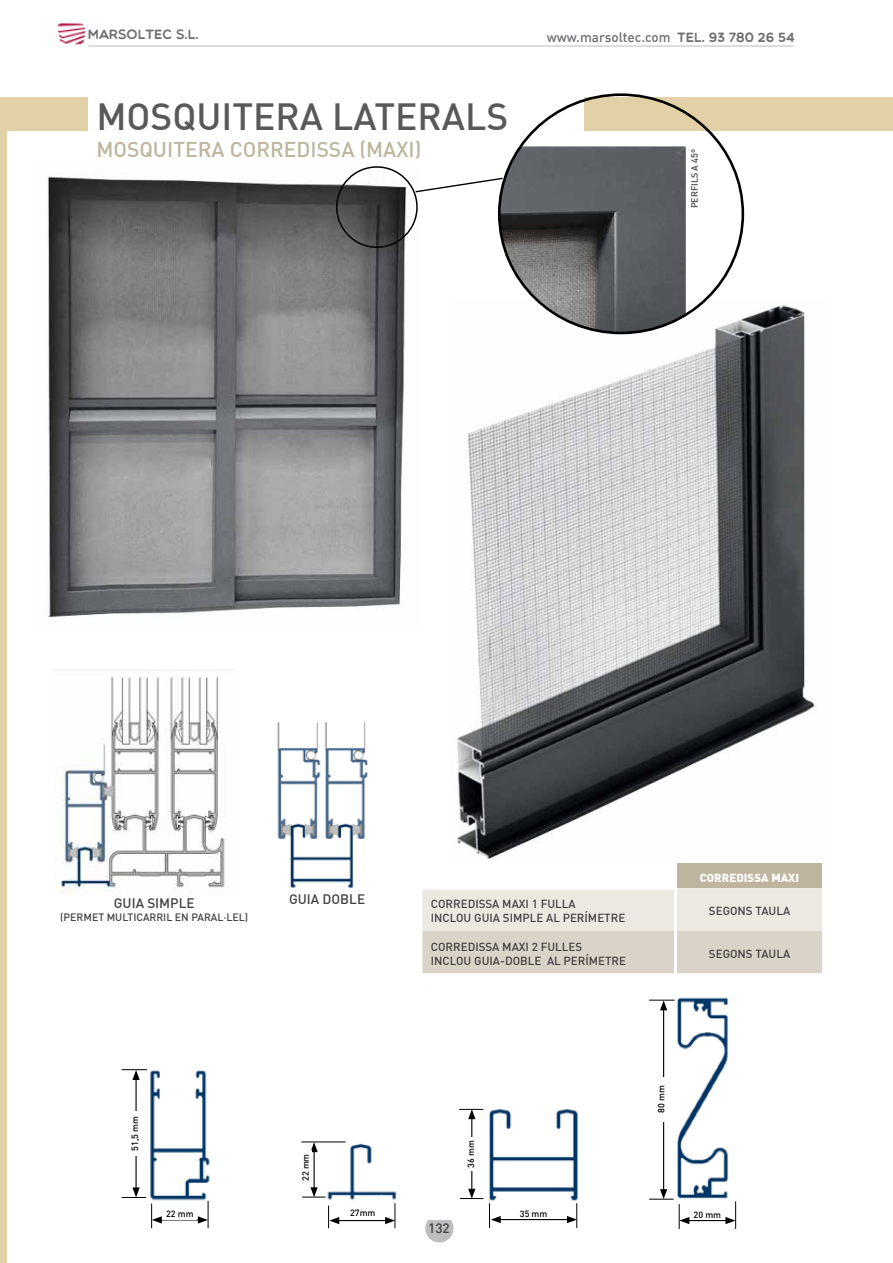
<style>
.page{position:relative;width:893px;height:1263px;background:#fff}
.page>*{position:absolute;margin:0;border:0;box-sizing:border-box;transform-origin:0 0}
.t1{font:500 37.2px "DIN";color:#58595b}
.t2{font:500 21px "DIN";color:#bdb59e}
.t3{font:500 13.5px "DIN";color:#6d6e71}
.t4{font:500 13.5px "DIN";color:#414042}
.t5{font:13.5px "Multicolore";color:#6d6e71}
.t6{font:500 11.55px "DIN";color:#414042}
.t7{font:900 11.55px "DIN";color:#fff}
.t8{font:500 10.5px "DIN";color:#414042}
.t9{font:500 9px "DIN";color:#000}
.t10{font:500 9px "DIN";color:#414042}
.s1{font-family:"Multicolore";font-weight:400}
</style>
<div class="page">
<img style="left:57px;top:23px;width:29px;height:22px">
<div style="left:425px;top:1214px;width:29px;height:28px;background:#bcbec0;border-radius:50%"></div>
<div style="left:584px;top:97px;width:309px;height:34px;background:#e2d1a6"></div>
<div style="left:0;top:97px;width:7px;height:1166px;background:#e2d1a6"></div>
<div style="left:0;top:97px;width:88px;height:34px;background:#e2d1a6"></div>
<hr style="left:88px;top:45px;width:705px;height:2px;background:#d1d3d4">
<img style="left:147px;top:997px;width:590px;height:222px">
<hr style="left:136px;top:1078px;width:1px;height:112px;background:#000">
<svg style="left:122px;top:1069px;width:25px;height:11px"></svg>
<hr style="left:159px;top:1219px;width:41px;height:1px;background:#000">
<svg style="left:122px;top:1187px;width:40px;height:41px"></svg>
<svg style="left:198px;top:1201px;width:11px;height:27px"></svg>
<div style="left:163px;top:1208px;width:34px;height:11px;background:#fff"></div>
<div style="left:129px;top:1111px;width:12px;height:44px;background:#fff"></div>
<hr style="left:301px;top:1142px;width:45px;height:1px;background:#000">
<hr style="left:314px;top:1150px;width:1px;height:39px;background:#000">
<svg style="left:310px;top:1142px;width:8px;height:10px"></svg>
<svg style="left:302px;top:1187px;width:23px;height:11px"></svg>
<hr style="left:337px;top:1220px;width:50px;height:1px;background:#000">
<svg style="left:328px;top:1205px;width:11px;height:23px"></svg>
<svg style="left:385px;top:1203px;width:11px;height:25px"></svg>
<div style="left:346px;top:1207px;width:34px;height:12px;background:#fff"></div>
<div style="left:300px;top:1150px;width:12px;height:34px;background:#fff"></div>
<hr style="left:498px;top:1219px;width:71px;height:1px;background:#000">
<svg style="left:489px;top:1203px;width:12px;height:25px"></svg>
<svg style="left:567px;top:1203px;width:10px;height:25px"></svg>
<div style="left:516px;top:1207px;width:35px;height:12px;background:#fff"></div>
<hr style="left:471px;top:1117px;width:1px;height:74px;background:#000">
<svg style="left:459px;top:1109px;width:24px;height:10px"></svg>
<svg style="left:460px;top:1189px;width:23px;height:10px"></svg>
<div style="left:465px;top:1137px;width:12px;height:34px;background:#fff"></div>
<hr style="left:663px;top:1008px;width:1px;height:183px;background:#000">
<svg style="left:649px;top:1000px;width:26px;height:10px"></svg>
<hr style="left:687px;top:1220px;width:41px;height:1px;background:#000">
<svg style="left:649px;top:1189px;width:40px;height:40px"></svg>
<svg style="left:725px;top:1201px;width:11px;height:28px"></svg>
<div style="left:690px;top:1208px;width:35px;height:12px;background:#fff"></div>
<div style="left:656px;top:1077px;width:11px;height:44px;background:#fff"></div>
<img style="left:60px;top:670px;width:166px;height:224px">
<img style="left:277px;top:722px;width:91px;height:166px">
<div style="left:675px;top:858px;width:149px;height:30px;background:#bdb59e"></div>
<svg style="left:422px;top:888px;width:400px;height:85px;background:#e2ded4"></svg>
<hr style="left:674px;top:858px;width:3px;height:29px;background:#fff">
<hr style="left:674px;top:890px;width:3px;height:41px;background:#fff">
<hr style="left:674px;top:931px;width:3px;height:42px;background:#fff">
<hr style="left:822px;top:858px;width:3px;height:30px;background:#fff">
<hr style="left:422px;top:887px;width:255px;height:3px;background:#fff">
<img style="left:47px;top:166px;width:371px;height:452px">
<img style="left:456px;top:299px;width:366px;height:563px">
<img style="left:499px;top:146px;width:187px;height:187px">
<div style="left:336px;top:166px;width:82px;height:82px;border:2px solid #000;border-radius:50%"></div>
<svg style="left:414px;top:177px;width:90px;height:16px"></svg>
<p class="t5" style="left:88px;top:26px;width:112px">MARSOLTEC S.L.</p>
<p class="t3" style="left:547px;top:28px;width:249px">WWW.MARSOLTEC.COM <span class="s1">Tel. 93 780 26 54</span></p>
<h1 class="t1" style="left:96px;top:93px;width:413px">MOSQUITERA LATERALS</h1>
<h2 class="t2" style="left:96px;top:136px;width:326px">MOSQUITERA CORREDISSA (MAXI)</h2>
<p class="t10" style="left:689px;top:208px;width:61px;rotate:-90deg">PERFILS A 45º</p>
<p class="t7" style="left:700px;top:870px;width:101px">CORREDISSA MAXI</p>
<p class="t4" style="left:114px;top:894px;width:17px">GUIA</p>
<p class="t4" style="left:147px;top:894px;width:40px">SIMPLE</p>
<p class="t8" style="left:60px;top:910px;width:18px">(PERMET</p>
<p class="t8" style="left:107px;top:910px;width:7px">MULTICARRIL</p>
<p class="t8" style="left:175px;top:910px;width:30px">EN PARAL</p>
<p class="t8" style="left:223px;top:910px;width:26px">·LEL)</p>
<p class="t4" style="left:289px;top:890px;width:17px">GUIA</p>
<p class="t4" style="left:323px;top:890px;width:35px">DOBLE</p>
<p class="t6" style="left:431px;top:897px;width:8px">CORREDISSA</p>
<p class="t6" style="left:502px;top:897px;width:8px">MAXI</p>
<p class="t6" style="left:532px;top:897px;width:24px">1 FULLA</p>
<p class="t6" style="left:431px;top:910px;width:20px">INCLOU</p>
<p class="t6" style="left:474px;top:910px;width:15px">GUIA</p>
<p class="t6" style="left:503px;top:910px;width:94px">SIM PLE AL PERÍMETRE</p>
<p class="t6" style="left:709px;top:904px;width:55px">SEGONS TAULA</p>
<p class="t6" style="left:431px;top:939px;width:8px">CORREDISSA</p>
<p class="t6" style="left:502px;top:939px;width:8px">MAXI</p>
<p class="t6" style="left:532px;top:939px;width:24px">2 FULLES</p>
<p class="t6" style="left:431px;top:953px;width:20px">INCLOU</p>
<p class="t6" style="left:474px;top:953px;width:123px">GUIA-DOBLE AL PERÍMETRE</p>
<p class="t6" style="left:709px;top:946px;width:55px">SEGONS TAULA</p>
<p class="t9" style="left:656px;top:1113px;width:29px;rotate:-90deg">80 MM</p>
<p class="t9" style="left:129px;top:1151px;width:36px;rotate:-90deg">51,5 MM</p>
<p class="t9" style="left:300px;top:1181px;width:29px;rotate:-90deg">22 MM</p>
<p class="t9" style="left:465px;top:1168px;width:29px;rotate:-90deg">36 MM</p>
<p class="t9" style="left:166px;top:1208px;width:29px">22 MM</p>
<p class="t9" style="left:350px;top:1207px;width:27px">27MM</p>
<p class="t9" style="left:520px;top:1207px;width:29px">35 MM</p>
<p class="t9" style="left:694px;top:1208px;width:29px">20 MM</p>
<p class="t4" style="left:428px;top:1219px;width:23px">132</p>
</div>
